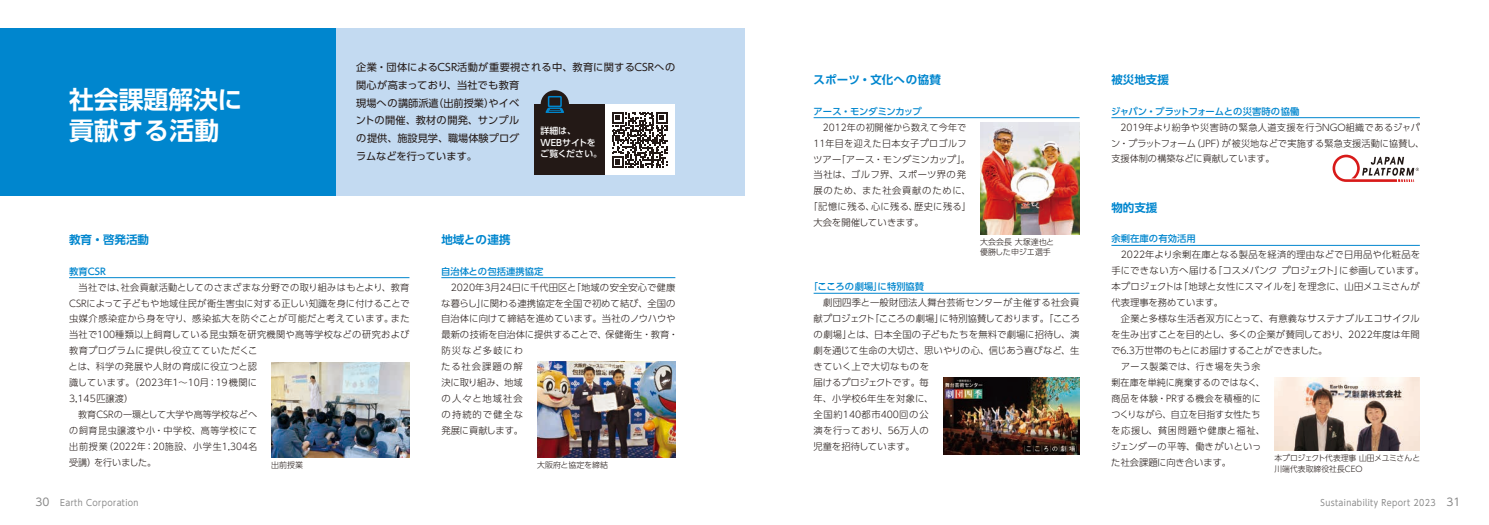
<style>
.page{position:relative;width:1489px;height:525px;background:#fff}
.page>*{position:absolute;margin:0;border:0;box-sizing:border-box;transform-origin:0 0}
.t1{font:700 24.75px/31px "UD Shin Go Pro De";color:#fff}
.t2{font:700 11.5px "UD Shin Go Pro De";color:#0086ce}
.t3{font:10.12px/17.8px "UD Shin Go Pro";letter-spacing:.005em;color:#231916}
.t4{font:300 9.25px/16px "UD Shin Go Pro";letter-spacing:.015em;color:#231916}
.t5{font:500 9.25px "UD Shin Go Pro";color:#0086ce}
.t6{font:300 9.25px "UD Shin Go Pro";letter-spacing:.035em;color:#231916}
.t7{font:300 9.25px "UD Shin Go Pro";letter-spacing:.04em;color:#231916}
.t8{font:300 9.25px "UD Shin Go Pro";letter-spacing:.055em;color:#231916}
.t9{font:300 9.25px "UD Shin Go Pro";letter-spacing:-.01em;color:#231916}
.t10{font:300 9.25px "UD Shin Go Pro";letter-spacing:.06em;color:#231916}
.t11{font:300 9.25px "UD Shin Go Pro";letter-spacing:.015em;color:#231916;scale:.96 1}
.t12{font:300 9.25px "UD Shin Go Pro";letter-spacing:.055em;color:#231916;scale:.96 1}
.t13{font:300 9.25px "UD Shin Go Pro";letter-spacing:-.01em;color:#231916;scale:.96 1}
.t14{font:300 9.25px "UD Shin Go Pro";letter-spacing:.07em;color:#231916}
.t15{font:300 9.25px "UD Shin Go Pro";letter-spacing:.075em;color:#231916}
.t16{font:300 9.25px "UD Shin Go Pro";letter-spacing:.06em;color:#231916;scale:.96 1}
.t17{font:8.88px "UD Shin Go Pro";letter-spacing:.05em;color:#898989;scale:.9 1}
.t18{font:500 8.88px/11.5px "UD Shin Go Pro";color:#fff}
.t19{font:300 8px/10.6px "UD Shin Go Pro";color:#231916}
.s1{font-size:10.62px}
</style>
<div class="page">
<div style="left:335px;top:28px;width:409px;height:167px;background:#c3daf1"></div>
<hr style="left:69px;top:277px;width:340px;height:1px;background:#0086ce">
<hr style="left:441px;top:277px;width:234px;height:1px;background:#0086ce">
<img style="left:271px;top:362px;width:138px;height:95px">
<img style="left:537px;top:361px;width:138px;height:96px">
<hr style="left:813px;top:117px;width:266px;height:1px;background:#0086ce">
<hr style="left:1111px;top:117px;width:308px;height:1px;background:#0086ce">
<hr style="left:813px;top:293px;width:266px;height:1px;background:#0086ce">
<hr style="left:1111px;top:245px;width:308px;height:1px;background:#0086ce">
<img style="left:980px;top:122px;width:99px;height:112px">
<svg style="left:1332px;top:154px;width:86px;height:28px"></svg>
<img style="left:943px;top:377px;width:136px;height:77px">
<div style="left:0;top:28px;width:335px;height:167px;background:#0086ce"></div>
<img style="left:1274px;top:377px;width:145px;height:73px">
<div style="left:604px;top:104px;width:71px;height:71px;background:#fff"></div>
<svg style="left:612px;top:112px;width:55px;height:56px"></svg>
<div style="left:533px;top:104px;width:71px;height:71px;background:#231916"></div>
<div style="left:540px;top:90px;width:29px;height:29px;background:#231916;border-radius:50%"></div>
<svg style="left:548px;top:96px;width:14px;height:11px"></svg>
<div style="left:549px;top:97px;width:11px;height:9px;background:#231916"></div>
<svg style="left:545px;top:107px;width:19px;height:6px"></svg>
<h1 class="t1" style="left:69px;top:83px;width:175px">社会課題解決に貢献する活動</h1>
<p class="t3" style="left:356px;top:58px;width:321px">企業・団体によるCSR活動が重要視される中、教育に関するCSRへの関心が高まっており、当社でも教育<br>現場への講師派遣（出前授業）やイベ<br>ントの開催、教材の開発、サンプル<br>の提供、施設見学、職場体験プログ<br>ラムなどを行っています。</p>
<p class="t18" style="left:540px;top:125px;width:63px">詳細は、<br>WEBサイトをご覧ください。</p>
<p class="t2" style="left:69px;top:230px;width:81px">教育・啓発活動</p>
<p class="t2" style="left:441px;top:230px;width:71px">地域との連携</p>
<p class="t4" style="left:69px;top:278px;width:342px">　当社では、社会貢献活動としてのさまざまな分野での取り組みはもとより、教育</p>
<p class="t4" style="left:69px;top:294px;width:342px">CSRによって子どもや地域住民が衛生害虫に対する正しい知識を身に付けることで</p>
<p class="t8" style="left:69px;top:311px;width:342px">虫媒介感染症から身を守り、感染拡大を防ぐことが可能だと考えています。また</p>
<p class="t6" style="left:69px;top:327px;width:342px">当社で100種類以上飼育している昆虫類を研究機関や高等学校などの研究および</p>
<p class="t7" style="left:69px;top:343px;width:190px">教育プログラムに提供し役立てていただくこ</p>
<p class="t4" style="left:69px;top:358px;width:190px">とは、科学の発展や人財の育成に役立つと認</p>
<p class="t4" style="left:69px;top:374px;width:189px">識しています。（2023年1～10月：19機関に</p>
<p class="t4" style="left:69px;top:390px;width:66px">3,145匹譲渡）</p>
<p class="t4" style="left:78px;top:406px;width:180px">教育CSRの一環として大学や高等学校などへ</p>
<p class="t10" style="left:69px;top:423px;width:189px">の飼育昆虫譲渡や小・中学校、高等学校にて</p>
<p class="t4" style="left:69px;top:438px;width:189px">出前授業（2022年：20施設、小学生1,304名</p>
<p class="t4" style="left:69px;top:454px;width:88px">受講）を行いました。</p>
<p class="t5" style="left:69px;top:263px;width:38px">教育CSR</p>
<p class="t5" style="left:441px;top:263px;width:104px">自治体との包括連携協定</p>
<p class="t4" style="left:441px;top:278px;width:238px">　2020年3月24日に千代田区と「地域の安全安心で健康な暮らし」に関わる連携協定を全国で初めて結び、全国の自治体に向けて締結を進めています。当社のノウハウや最新の技術を自治体に提供することで、保健衛生・教育・防災など多岐にわ<br>たる社会課題の解<br>決に取り組み、地域<br>の人々と地域社会<br>の持続的で健全な<br>発展に貢献します。</p>
<p class="t19" style="left:271px;top:459px;width:33px">出前授業</p>
<p class="t19" style="left:537px;top:459px;width:73px">大阪府と協定を締結</p>
<p class="t17" style="left:35px;top:495px;width:116px"><span class="s1">30</span> Earth Corporation</p>
<p class="t2" style="left:813px;top:70px;width:129px">スポーツ・文化への協賛</p>
<p class="t2" style="left:1111px;top:70px;width:59px">被災地支援</p>
<p class="t5" style="left:813px;top:103px;width:110px">アース・モンダミンカップ</p>
<p class="t5" style="left:1111px;top:103px;width:190px">ジャパン・プラットフォームとの災害時の協働</p>
<p class="t4" style="left:822px;top:119px;width:145px">2012年の初開催から数えて今年で</p>
<p class="t7" style="left:813px;top:135px;width:154px">11年目を迎えた日本女子プロゴルフ</p>
<p class="t4" style="left:813px;top:150px;width:158px">ツアー「アース・モンダミンカップ」。</p>
<p class="t4" style="left:813px;top:166px;width:154px">当社は、ゴルフ界、スポーツ界の発</p>
<p class="t14" style="left:813px;top:183px;width:159px">展のため、また社会貢献のために、</p>
<p class="t4" style="left:808px;top:198px;width:164px">「記憶に残る、心に残る、歴史に残る」</p>
<p class="t4" style="left:813px;top:214px;width:112px">大会を開催していきます。</p>
<p class="t4" style="left:1110px;top:119px;width:315px">　2019年より紛争や災害時の緊急人道支援を行うNGO組織であるジャパン・プラットフォーム（JPF）が被災地などで実施する緊急支援活動に協賛し、支援体制の構築などに貢献しています。</p>
<p class="t2" style="left:1111px;top:198px;width:48px">物的支援</p>
<p class="t19" style="left:980px;top:236px;width:75px">大会会長 大塚達也と</p>
<p class="t5" style="left:1111px;top:231px;width:86px">余剰在庫の有効活用</p>
<p class="t19" style="left:980px;top:246px;width:72px">優勝した申ジエ選手</p>
<p class="t4" style="left:1111px;top:246px;width:310px">　2022年より余剰在庫となる製品を経済的理由などで日用品や化粧品を</p>
<p class="t4" style="left:1111px;top:262px;width:314px">手にできない方へ届ける「コスメバンク プロジェクト」に参画しています。</p>
<p class="t4" style="left:1111px;top:278px;width:310px">本プロジェクトは「地球と女性にスマイルを」を理念に、山田メユミさんが</p>
<p class="t4" style="left:1111px;top:294px;width:113px">代表理事を務めています。</p>
<p class="t4" style="left:1111px;top:310px;width:310px">　企業と多様な生活者双方にとって、有意義なサステナブルエコサイクル</p>
<p class="t4" style="left:1111px;top:326px;width:310px">を生み出すことを目的とし、多くの企業が賛同しており、2022年度は年間</p>
<p class="t9" style="left:1111px;top:343px;width:218px">で6.3万世帯のもとにお届けすることができました。</p>
<p class="t16" style="left:1120px;top:359px;width:146px">アース製薬では、行き場を失う余</p>
<p class="t11" style="left:1111px;top:375px;width:161px">剰在庫を単純に廃棄するのではなく、</p>
<p class="t12" style="left:1111px;top:390px;width:157px">商品を体験・PRする機会を積極的に</p>
<p class="t13" style="left:1111px;top:406px;width:157px">つくりながら、自立を目指す女性たち</p>
<p class="t15" style="left:1111px;top:422px;width:155px">を応援し、貧困問題や健康と福祉、</p>
<p class="t4" style="left:1110px;top:437px;width:152px">ジェンダーの平等、働きがいといっ</p>
<p class="t4" style="left:1111px;top:453px;width:121px">た社会課題に向き合います。</p>
<p class="t5" style="left:808px;top:279px;width:117px">「こころの劇場」に特別協賛</p>
<p class="t4" style="left:813px;top:294px;width:268px">　劇団四季と一般財団法人舞台芸術センターが主催する社会貢献プロジェクト「こころの劇場」に特別協賛しております。「こころの劇場」とは、日本全国の子どもたちを無料で劇場に招待し、演劇を通じて生命の大切さ、思いやりの心、信じあう喜びなど、生きていく上で大切なものを<br>届けるプロジェクトです。毎<br>年、小学校6年生を対象に、<br>全国約140都市400回の公<br>演を行っており、56万人の<br>児童を招待しています。</p>
<p class="t19" style="left:1274px;top:452px;width:147px">本プロジェクト代表理事 山田メユミさんと川端代表取締役社長CEO</p>
<p class="t17" style="left:1320px;top:495px;width:157px">Sustainability Report 2023 <span class="s1">31</span></p>
</div>
